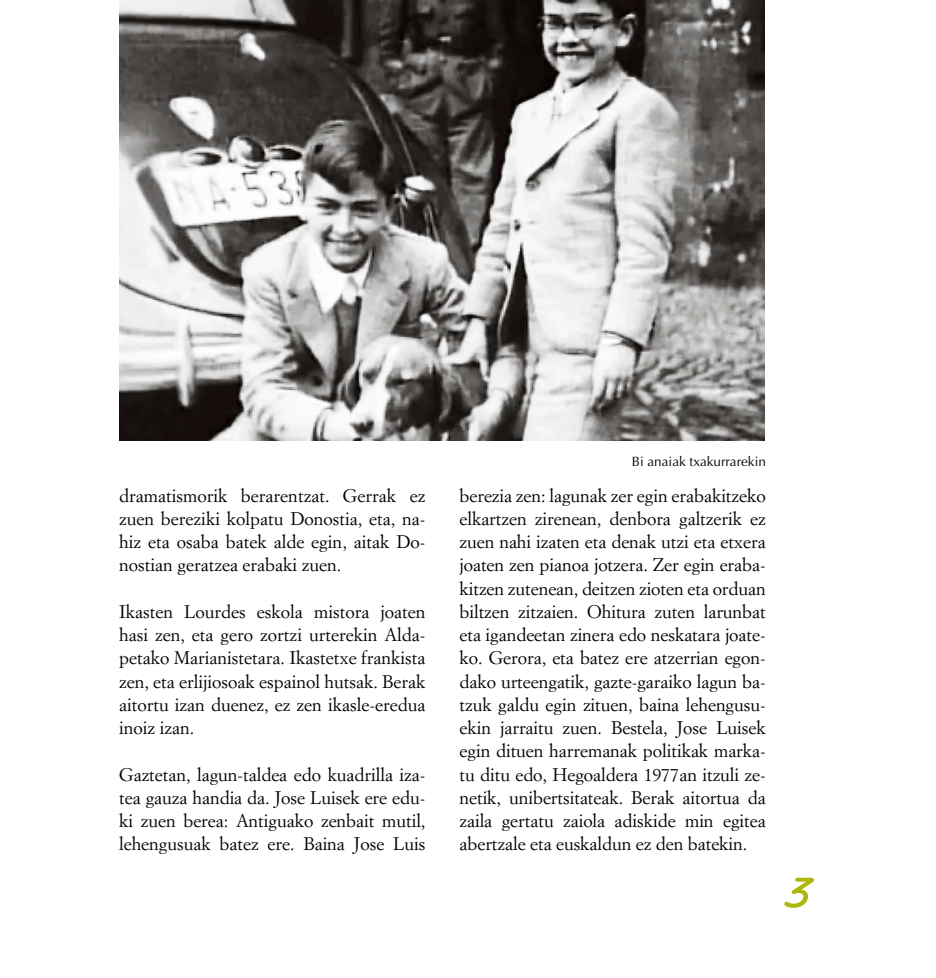
<style>
.page{position:relative;width:936px;height:978px;background:#fff}
.page>*{position:absolute;margin:0;border:0;box-sizing:border-box;transform-origin:0 0}
.t1{font:54px "Santa Fe Let Plain";color:#afb70a}
.t2{font:18px/23.2px "Simoncini Garamond";color:#000;text-align:justify}
.t3{font:13.5px "Optima";color:#000}
</style>
<div class="page">
<img style="left:119px;top:0;width:645px;height:441px">
<p class="t2" style="left:119px;top:483px;width:308px">dramatismorik berarentzat. Gerrak ez zuen bereziki kolpatu Donostia, eta, na&shy;hiz eta osaba batek alde egin, aitak Do&shy;nostian geratzea erabaki zuen.</p>
<p class="t2" style="left:119px;top:600px;width:308px">Ikasten Lourdes eskola mistora joaten hasi zen, eta gero zortzi urterekin Alda&shy;petako Marianistetara. Ikastetxe frankista zen, eta erlijiosoak espainol hutsak. Berak aitortu izan duenez, ez zen ikasle-eredua inoiz izan.</p>
<p class="t2" style="left:119px;top:762px;width:308px">Gaztetan, lagun-taldea edo kuadrilla iza&shy;tea gauza handia da. Jose Luisek ere edu&shy;ki zuen berea: Antiguako zenbait mutil, lehengusuak batez ere. Baina Jose Luis</p>
<p class="t3" style="left:631px;top:453px;width:136px">Bi anaiak txakurrarekin</p>
<p class="t2" style="left:459px;top:483px;width:308px">berezia zen: lagunak zer egin erabakitzeko elkartzen zirenean, denbora galtzerik ez zuen nahi izaten eta denak utzi eta etxera joaten zen pianoa jotzera. Zer egin eraba&shy;kitzen zutenean, deitzen zioten eta orduan biltzen zitzaien. Ohitura zuten larunbat eta igandeetan zinera edo neskatara joate&shy;ko. Gerora, eta batez ere atzerrian egon&shy;dako urteengatik, gazte-garaiko lagun ba&shy;tzuk galdu egin zituen, baina lehengusu&shy;ekin jarraitu zuen. Bestela, Jose Luisek egin dituen harremanak politikak marka&shy;tu ditu edo, Hegoaldera 1977an itzuli ze&shy;netik, unibertsitateak. Berak aitortua da zaila gertatu zaiola adiskide min egitea abertzale eta euskaldun ez den batekin.</p>
<h1 class="t1" style="left:787px;top:871px;width:24px">3</h1>
</div>
